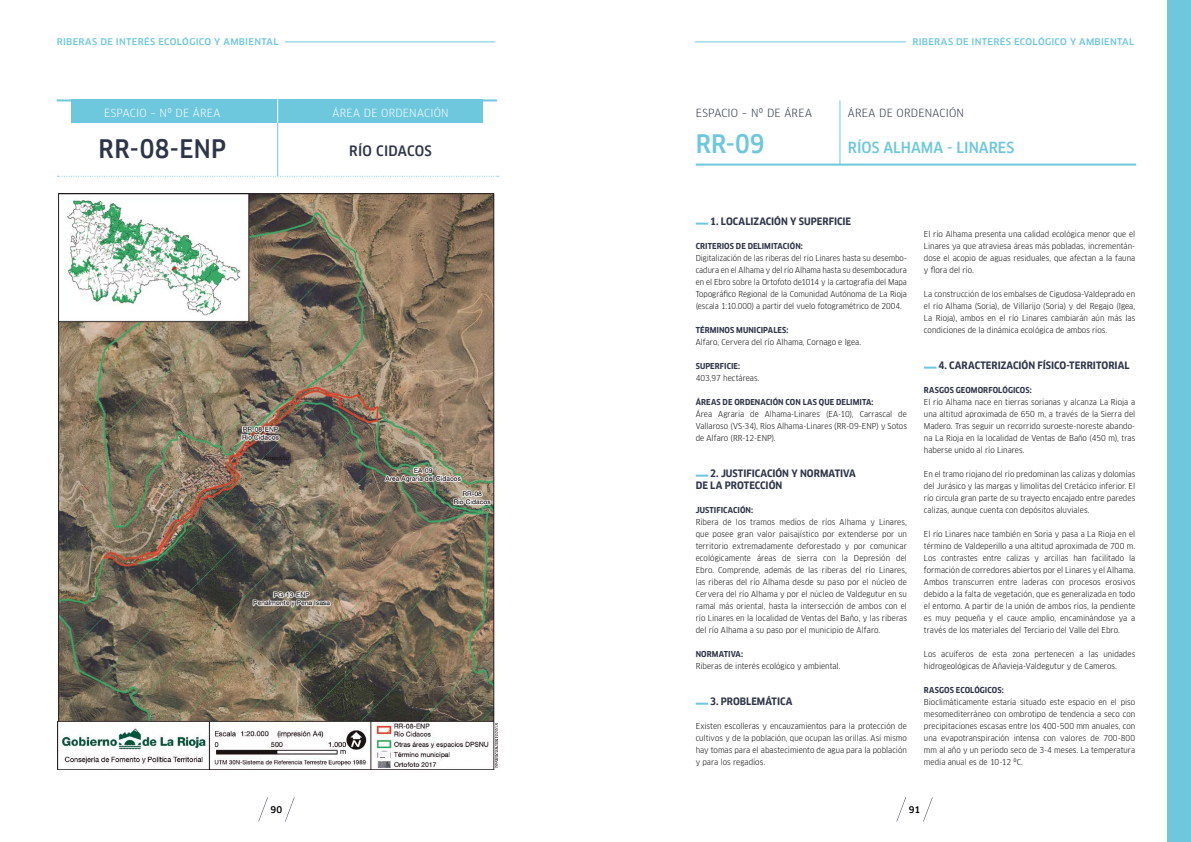
<style>
.page{position:relative;width:1191px;height:842px;background:#fff}
.page>*{position:absolute;margin:0;border:0;box-sizing:border-box;transform-origin:0 0}
.t1{font:500 25px "Clan Offc Pro Narr";letter-spacing:.015em;color:#2f3548}
.t2{font:500 25px "Clan Offc Pro Narr";color:#6dc7dd}
.t3{font:500 15px "Clan Offc Pro Narr";color:#6dc7dd}
.t4{font:500 14px "Clan Offc Pro Narr";letter-spacing:.01em;color:#2f3548}
.t5{font:11px "Clan Offc Pro Narr";letter-spacing:.02em;color:#2f3548}
.t6{font:11px "Clan Offc Pro Narr";letter-spacing:.02em;color:#fff}
.t7{font:700 10px/12px "Clan Offc Pro Narr";color:#2f3548}
.t8{font:500 9px "Clan Offc Pro";letter-spacing:.03em;color:#6dc7dd}
.t9{font:500 9px "Clan Offc Pro";color:#000}
.t10{font:8px/12px "Clan Offc Pro Narr";color:#000;text-align:justify}
.t11{font:700 8px "Clan Offc Pro Narr";letter-spacing:.01em;color:#2f3548}
</style>
<div class="page">
<svg style="left:258px;top:797px;width:10px;height:24px"></svg>
<svg style="left:285px;top:798px;width:9px;height:23px"></svg>
<svg style="left:896px;top:797px;width:10px;height:24px"></svg>
<svg style="left:923px;top:798px;width:9px;height:23px"></svg>
<div style="left:1167px;top:0;width:24px;height:842px;background:#6dc7dd"></div>
<hr style="left:694px;top:42px;width:212px;height:1px;background:#6dc7dd">
<hr style="left:285px;top:42px;width:210px;height:1px;background:#6dc7dd">
<div style="left:72px;top:100px;width:411px;height:23px;background:#6dc7dd"></div>
<img style="left:58px;top:194px;width:439px;height:576px">
<svg style="left:58px;top:176px;width:441px;height:1px"></svg>
<hr style="left:277px;top:123px;width:1px;height:53px;background:#6dc7dd">
<hr style="left:57px;top:99px;width:440px;height:2px;background:#6dc7dd">
<svg style="left:277px;top:99px;width:1px;height:24px"></svg>
<svg style="left:695px;top:222px;width:14px;height:3px"></svg>
<svg style="left:695px;top:474px;width:14px;height:3px"></svg>
<svg style="left:695px;top:702px;width:14px;height:3px"></svg>
<hr style="left:839px;top:100px;width:1px;height:65px;background:#6dc7dd">
<hr style="left:695px;top:164px;width:441px;height:2px;background:#6dc7dd">
<p class="t8" style="left:57px;top:36px;width:223px">RIBERAS DE INTERÉS ECOLÓGICO Y AMBIENTAL</p>
<p class="t8" style="left:912px;top:36px;width:223px">RIBERAS DE INTERÉS ECOLÓGICO Y AMBIENTAL</p>
<h3 class="t6" style="left:104px;top:106px;width:118px">ESPACIO – Nº DE ÁREA</h3>
<h1 class="t1" style="left:99px;top:134px;width:129px">RR-08-ENP</h1>
<h3 class="t6" style="left:332px;top:106px;width:118px">ÁREA DE ORDENACIÓN</h3>
<h3 class="t4" style="left:349px;top:143px;width:84px">RÍO CIDACOS</h3>
<h3 class="t5" style="left:695px;top:106px;width:118px">ESPACIO – Nº DE ÁREA</h3>
<h1 class="t2" style="left:695px;top:129px;width:70px">RR-09</h1>
<h3 class="t5" style="left:848px;top:106px;width:118px">ÁREA DE ORDENACIÓN</h3>
<h2 class="t3" style="left:848px;top:138px;width:168px">RÍOS ALHAMA - LINARES</h2>
<p class="t7" style="left:710px;top:215px;width:142px">1. LOCALIZACIÓN Y SUPERFICIE</p>
<p class="t11" style="left:695px;top:241px;width:109px">CRITERIOS DE DELIMITACIÓN:</p>
<p class="t10" style="left:695px;top:252px;width:213px">Digitalización de las riberas del río Linares hasta su desembo&shy;cadura en el Alhama y del río Alhama hasta su desembocadura en el Ebro sobre la Ortofoto de1014 y la cartografía del Mapa Topográfico Regional de la Comunidad Autónoma de La Rioja (escala 1:10.000) a partir del vuelo fotogramétrico de 2004.</p>
<p class="t11" style="left:695px;top:325px;width:94px">TÉRMINOS MUNICIPALES:</p>
<p class="t10" style="left:695px;top:336px;width:167px">Alfaro, Cervera del río Alhama, Cornago e Igea.</p>
<p class="t11" style="left:695px;top:361px;width:46px">SUPERFICIE:</p>
<p class="t10" style="left:695px;top:372px;width:65px">403,97 hectáreas.</p>
<p class="t11" style="left:695px;top:397px;width:179px">ÁREAS DE ORDENACIÓN CON LAS QUE DELIMITA:</p>
<p class="t10" style="left:695px;top:408px;width:213px">Área Agraria de Alhama-Linares (EA-10), Carrascal de Vallaroso (VS-34), Ríos Alhama-Linares (RR-09-ENP) y Sotos de Alfaro (RR-12-ENP).</p>
<p class="t7" style="left:695px;top:467px;width:162px;text-indent:15px">2. JUSTIFICACIÓN Y NORMATIVA<br>DE LA PROTECCIÓN</p>
<p class="t11" style="left:695px;top:505px;width:59px">JUSTIFICACIÓN:</p>
<p class="t10" style="left:695px;top:516px;width:213px">Ribera de los tramos medios de ríos Alhama y Linares, que posee gran valor paisajístico por extenderse por un territorio extremadamente deforestado y por comunicar ecológicamente áreas de sierra con la Depresión del Ebro. Comprende, además de las riberas del río Linares, las riberas del río Alhama desde su paso por el núcleo de Cervera del río Alhama y por el núcleo de Valdegutur en su ramal más oriental, hasta la intersección de ambos con el río Linares en la localidad de Ventas del Baño, y las riberas del río Alhama a su paso por el municipio de Alfaro.</p>
<p class="t11" style="left:695px;top:649px;width:49px">NORMATIVA:</p>
<p class="t10" style="left:695px;top:660px;width:146px">Riberas de interés ecológico y ambiental.</p>
<p class="t7" style="left:710px;top:695px;width:84px">3. PROBLEMÁTICA</p>
<p class="t10" style="left:695px;top:720px;width:213px">Existen escolleras y encauzamientos para la protección de cultivos y de la población, que ocupan las orillas. Así mismo hay tomas para el abastecimiento de agua para la población y para los regadíos.</p>
<p class="t10" style="left:924px;top:228px;width:213px">El río Alhama presenta una calidad ecológica menor que el Linares ya que atraviesa áreas más pobladas, incrementán&shy;dose el acopio de aguas residuales, que afectan a la fauna y flora del río.</p>
<p class="t10" style="left:924px;top:288px;width:213px">La construcción de los embalses de Cigudosa-Valdeprado en el río Alhama (Soria), de Villarijo (Soria) y del Regajo (Igea, La Rioja), ambos en el río Linares cambiarán aún más las condiciones de la dinámica ecológica de ambos ríos.</p>
<p class="t7" style="left:938px;top:359px;width:193px">4. CARACTERIZACIÓN FÍSICO-TERRITORIAL</p>
<p class="t11" style="left:924px;top:385px;width:109px">RASGOS GEOMORFOLÓGICOS:</p>
<p class="t10" style="left:924px;top:396px;width:213px">El río Alhama nace en tierras sorianas y alcanza La Rioja a una altitud aproximada de 650 m, a través de la Sierra del Madero. Tras seguir un recorrido suroeste-noreste abando&shy;na La Rioja en la localidad de Ventas de Baño (450 m), tras haberse unido al río Linares.</p>
<p class="t10" style="left:924px;top:468px;width:213px">En el tramo riojano del río predominan las calizas y dolomías del Jurásico y las margas y limolitas del Cretácico inferior. El río circula gran parte de su trayecto encajado entre paredes calizas, aunque cuenta con depósitos aluviales.</p>
<p class="t10" style="left:924px;top:528px;width:213px">El río Linares nace también en Soria y pasa a La Rioja en el término de Valdeperillo a una altitud aproximada de 700 m.<br>Los contrastes entre calizas y arcillas han facilitado la formación de corredores abiertos por el Linares y el Alhama.<br>Ambos transcurren entre laderas con procesos erosivos debido a la falta de vegetación, que es generalizada en todo el entorno. A partir de la unión de ambos ríos, la pendiente es muy pequeña y el cauce amplio, encaminándose ya a través de los materiales del Terciario del Valle del Ebro.</p>
<p class="t10" style="left:924px;top:648px;width:213px">Los acuíferos de esta zona pertenecen a las unidades hidrogeológicas de Añavieja-Valdegutur y de Cameros.</p>
<p class="t11" style="left:924px;top:685px;width:81px">RASGOS ECOLÓGICOS:</p>
<p class="t10" style="left:924px;top:696px;width:213px">Bioclimáticamente estaría situado este espacio en el piso mesomediterráneo con ombrotipo de tendencia a seco con precipitaciones escasas entre los 400-500 mm anuales, con una evapotranspiración intensa con valores de 700-800 mm al año y un periodo seco de 3-4 meses. La temperatura media anual es de 10-12 ºC.</p>
<p class="t9" style="left:270px;top:804px;width:13px">90</p>
<p class="t9" style="left:908px;top:804px;width:13px">91</p>
</div>
